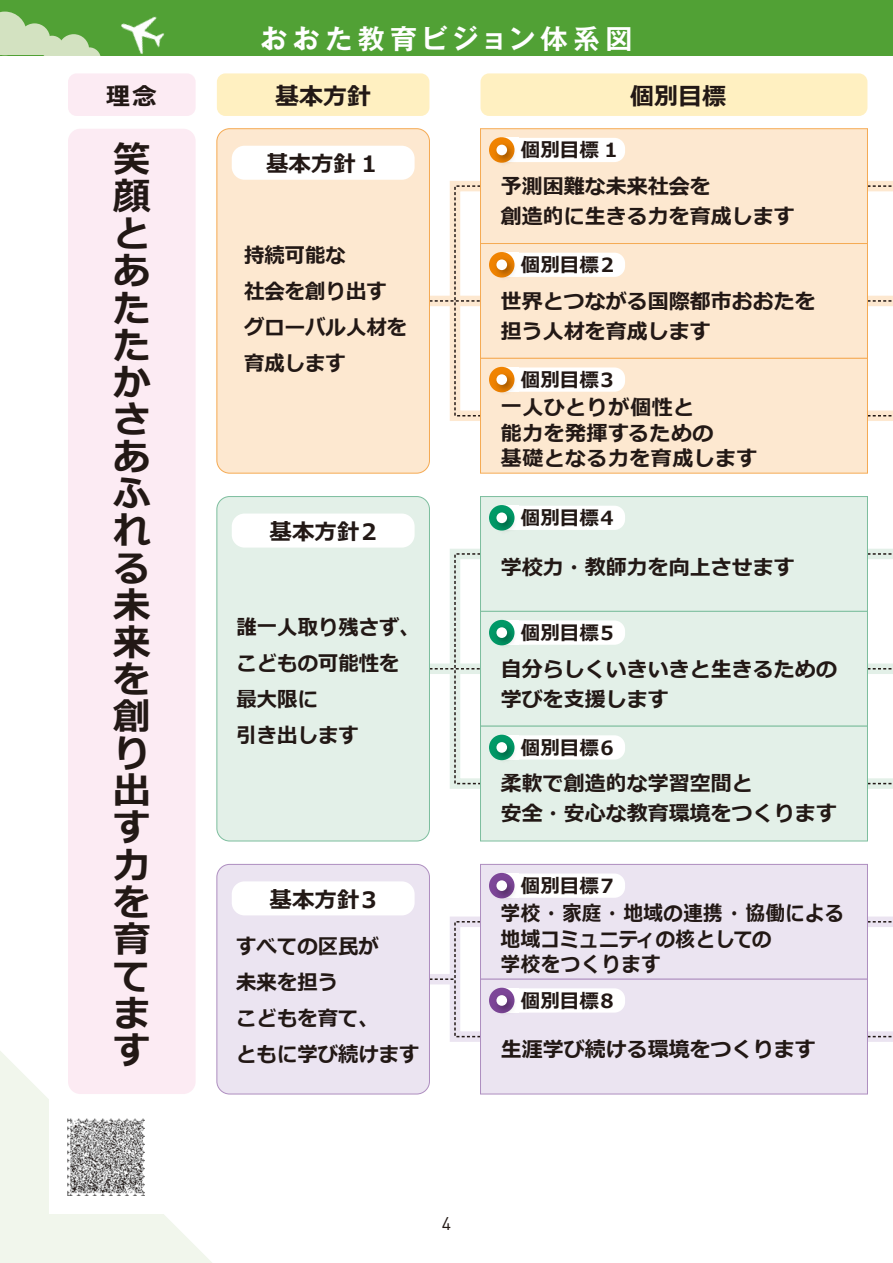
<style>
.page{position:relative;width:893px;height:1263px;background:#fff}
.page>*{position:absolute;margin:0;border:0;box-sizing:border-box;transform-origin:0 0}
.t1{font:700 48px "Meiryo";letter-spacing:.02em;color:#fff}
.t2{font:700 37.2px/37.2px "Meiryo";color:#221815}
.t3{font:700 27px "Gothic MB101 Pro De";letter-spacing:.2em;color:#fff}
.t4{font:700 24px "Meiryo";color:#221815}
.t5{font:700 22.5px "Meiryo";color:#221815}
.t6{font:700 21px/36px "Meiryo";color:#221815}
.t7{font:700 21px/25.5px "Meiryo";letter-spacing:.02em;color:#221815;scale:.92 1}
.t8{font:700 21px/25.5px "Meiryo";letter-spacing:.02em;color:#221815}
.t9{font:700 19.5px "Meiryo";color:#221815}
.t10{font:18px "DIN";color:#221815}
</style>
<div class="page">
<div style="left:450px;top:916px;width:36px;height:126px;border:10px solid #ebe4f1"></div>
<div style="left:429px;top:974px;width:26px;height:10px;background:#ebe4f1"></div>
<div style="left:450px;top:549px;width:36px;height:240px;border:10px solid #e3f0e8"></div>
<div style="left:429px;top:663px;width:51px;height:11px;background:#e3f0e8"></div>
<div style="left:450px;top:181px;width:36px;height:240px;border:10px solid #fde8d0"></div>
<div style="left:429px;top:296px;width:51px;height:10px;background:#fde8d0"></div>
<div style="left:867px;top:916px;width:26px;height:11px;background:#ebe4f1"></div>
<svg style="left:868px;top:1031px;width:25px;height:11px"></svg>
<div style="left:867px;top:181px;width:26px;height:10px;background:#fde8d0"></div>
<div style="left:867px;top:410px;width:26px;height:11px;background:#fde8d0"></div>
<div style="left:867px;top:296px;width:26px;height:10px;background:#fde8d0"></div>
<div style="left:867px;top:549px;width:26px;height:10px;background:#e3f0e8"></div>
<svg style="left:868px;top:778px;width:25px;height:11px"></svg>
<div style="left:867px;top:663px;width:26px;height:11px;background:#e3f0e8"></div>
<div style="left:454px;top:921px;width:27px;height:116px;border:2px dashed #221815"></div>
<svg style="left:430px;top:978px;width:25px;height:2px"></svg>
<div style="left:454px;top:553px;width:27px;height:231px;border:2px dashed #221815"></div>
<svg style="left:430px;top:668px;width:50px;height:1px"></svg>
<div style="left:454px;top:185px;width:27px;height:231px;border:2px dashed #221815"></div>
<svg style="left:430px;top:300px;width:50px;height:2px"></svg>
<svg style="left:868px;top:921px;width:24px;height:1px"></svg>
<svg style="left:868px;top:1036px;width:25px;height:1px"></svg>
<svg style="left:868px;top:185px;width:24px;height:2px"></svg>
<svg style="left:868px;top:415px;width:24px;height:1px"></svg>
<svg style="left:868px;top:300px;width:24px;height:2px"></svg>
<svg style="left:868px;top:553px;width:24px;height:2px"></svg>
<svg style="left:868px;top:783px;width:25px;height:1px"></svg>
<svg style="left:868px;top:668px;width:24px;height:1px"></svg>
<div style="left:480px;top:129px;width:387px;height:114px;background:#fde8d0"></div>
<div style="left:480px;top:128px;width:388px;height:116px;border:1px solid #f5aa53"></div>
<div style="left:480px;top:243px;width:387px;height:115px;background:#fde8d0"></div>
<div style="left:480px;top:243px;width:388px;height:116px;border:1px solid #f5aa53"></div>
<div style="left:480px;top:358px;width:387px;height:115px;background:#fde8d0"></div>
<div style="left:480px;top:358px;width:388px;height:115px;border:1px solid #f5aa53"></div>
<div style="left:68px;top:73px;width:128px;height:43px;background:#fcebf3;border-radius:9px"></div>
<div style="left:217px;top:73px;width:212px;height:43px;background:#fff0c1;border-radius:9px"></div>
<div style="left:480px;top:73px;width:387px;height:43px;background:#fff0c1;border-radius:9px"></div>
<div style="left:68px;top:129px;width:128px;height:965px;background:#fcebf3;border-radius:12px"></div>
<div style="left:217px;top:129px;width:212px;height:344px;background:#fde8d0;border-radius:13px"></div>
<div style="left:217px;top:128px;width:213px;height:345px;border:1px solid #f5aa53;border-radius:13px"></div>
<div style="left:480px;top:496px;width:387px;height:115px;background:#e3f0e8"></div>
<div style="left:480px;top:496px;width:388px;height:116px;border:1px solid #7dbe9e"></div>
<div style="left:480px;top:611px;width:387px;height:115px;background:#e3f0e8"></div>
<div style="left:480px;top:611px;width:388px;height:115px;border:1px solid #7dbe9e"></div>
<div style="left:480px;top:726px;width:387px;height:115px;background:#e3f0e8"></div>
<div style="left:480px;top:726px;width:388px;height:115px;border:1px solid #7dbe9e"></div>
<div style="left:480px;top:864px;width:387px;height:115px;background:#ebe4f1"></div>
<div style="left:480px;top:864px;width:388px;height:115px;border:1px solid #ae8ec0"></div>
<div style="left:480px;top:979px;width:387px;height:115px;background:#ebe4f1"></div>
<div style="left:480px;top:979px;width:388px;height:115px;border:1px solid #ae8ec0"></div>
<div style="left:217px;top:864px;width:212px;height:230px;background:#ebe4f1;border-radius:13px"></div>
<div style="left:217px;top:864px;width:213px;height:230px;border:1px solid #ae8ec0;border-radius:13px"></div>
<div style="left:217px;top:496px;width:212px;height:345px;background:#e3f0e8;border-radius:13px"></div>
<div style="left:217px;top:496px;width:213px;height:345px;border:1px solid #7dbe9e;border-radius:13px"></div>
<div style="left:232px;top:146px;width:183px;height:34px;background:#fff;border-radius:13px"></div>
<div style="left:232px;top:513px;width:183px;height:35px;background:#fff;border-radius:13px"></div>
<div style="left:232px;top:881px;width:183px;height:34px;background:#fff;border-radius:13px"></div>
<div style="left:502px;top:138px;width:123px;height:24px;background:#fff;border-radius:11px"></div>
<img style="left:489px;top:138px;width:26px;height:25px">
<div style="left:496px;top:145px;width:11px;height:10px;background:#fff;border-radius:50%"></div>
<div style="left:502px;top:253px;width:123px;height:24px;background:#fff;border-radius:11px"></div>
<img style="left:489px;top:253px;width:26px;height:25px">
<div style="left:496px;top:259px;width:11px;height:11px;background:#fff;border-radius:50%"></div>
<div style="left:502px;top:367px;width:123px;height:25px;background:#fff;border-radius:11px"></div>
<img style="left:489px;top:367px;width:32px;height:26px">
<div style="left:496px;top:374px;width:11px;height:11px;background:#fff;border-radius:50%"></div>
<div style="left:502px;top:506px;width:123px;height:24px;background:#fff;border-radius:11px"></div>
<img style="left:489px;top:505px;width:30px;height:26px">
<div style="left:496px;top:512px;width:11px;height:11px;background:#fff;border-radius:50%"></div>
<div style="left:502px;top:620px;width:123px;height:25px;background:#fff;border-radius:11px"></div>
<img style="left:489px;top:620px;width:32px;height:26px">
<div style="left:496px;top:627px;width:11px;height:11px;background:#fff;border-radius:50%"></div>
<div style="left:502px;top:735px;width:123px;height:24px;background:#fff;border-radius:11px"></div>
<img style="left:489px;top:735px;width:32px;height:26px">
<div style="left:496px;top:742px;width:11px;height:11px;background:#fff;border-radius:50%"></div>
<div style="left:502px;top:873px;width:123px;height:25px;background:#fff;border-radius:11px"></div>
<img style="left:489px;top:873px;width:32px;height:26px">
<div style="left:496px;top:880px;width:11px;height:11px;background:#fff;border-radius:50%"></div>
<div style="left:502px;top:988px;width:123px;height:24px;background:#fff;border-radius:11px"></div>
<img style="left:489px;top:988px;width:32px;height:26px">
<div style="left:496px;top:995px;width:11px;height:11px;background:#fff;border-radius:50%"></div>
<div style="left:0;top:0;width:893px;height:55px;background:#51a135"></div>
<svg style="left:0;top:12px;width:26px;height:32px"></svg>
<div style="left:19px;top:23px;width:31px;height:31px;background:#d3e2c1;border-radius:50%"></div>
<svg style="left:49px;top:34px;width:51px;height:21px"></svg>
<div style="left:0;top:44px;width:85px;height:11px;background:#d3e2c1"></div>
<img style="left:104px;top:16px;width:80px;height:40px">
<svg style="left:0;top:1037px;width:225px;height:226px"></svg>
<div style="left:49px;top:1099px;width:115px;height:115px;background:#fff"></div>
<img style="left:68px;top:1118px;width:77px;height:77px">
<h1 class="t1" style="left:91px;top:-12px;width:622px">おおた教育ビジョン 体系図</h1>
<p class="t3" style="left:261px;top:17px;width:373px">おおた教育ビジョン体系図</p>
<p class="t4" style="left:106px;top:82px;width:52px">理念</p>
<p class="t4" style="left:275px;top:82px;width:97px">基本方針</p>
<p class="t4" style="left:630px;top:82px;width:97px">個別目標</p>
<h2 class="t2" style="left:113px;top:142px;width:39px">笑顔とあたたかさあふれる未来を創り出す力を育てます</h2>
<p class="t9" style="left:521px;top:139px;width:101px">個別目標１</p>
<p class="t5" style="left:266px;top:151px;width:116px">基本方針１</p>
<p class="t6" style="left:501px;top:172px;width:295px;line-height:30px">予測困難な未来社会を<br>創造的に生きる力を育成します</p>
<p class="t6" style="left:244px;top:237px;width:164px">持続可能な<br>社会を創り出すグローバル人材を育成します</p>
<p class="t9" style="left:521px;top:254px;width:95px">個別目標2</p>
<p class="t6" style="left:501px;top:287px;width:316px;line-height:30px">世界とつながる国際都市おおたを担う人材を育成します</p>
<p class="t9" style="left:521px;top:369px;width:94px">個別目標3</p>
<p class="t8" style="left:501px;top:395px;width:258px">一人ひとりが個性と<br>能力を発揮するための<br>基礎となる力を育成します</p>
<p class="t9" style="left:521px;top:507px;width:94px">個別目標4</p>
<p class="t5" style="left:270px;top:519px;width:109px">基本方針2</p>
<p class="t6" style="left:501px;top:549px;width:295px">学校力・教師力を向上させます</p>
<p class="t6" style="left:237px;top:609px;width:185px">誰一人取り残さず、こどもの可能性を最大限に<br>引き出します</p>
<p class="t9" style="left:521px;top:622px;width:94px">個別目標5</p>
<p class="t6" style="left:501px;top:654px;width:337px;line-height:30px">自分らしくいきいきと生きるための学びを支援します</p>
<p class="t9" style="left:521px;top:737px;width:94px">個別目標6</p>
<p class="t6" style="left:501px;top:769px;width:337px;line-height:30px">柔軟で創造的な学習空間と<br>安全・安心な教育環境をつくります</p>
<p class="t9" style="left:521px;top:875px;width:94px">個別目標7</p>
<p class="t5" style="left:270px;top:887px;width:109px">基本方針3</p>
<p class="t7" style="left:501px;top:901px;width:374px">学校・家庭・地域の連携・協働による地域コミュニティの核としての<br>学校をつくります　</p>
<p class="t6" style="left:236px;top:928px;width:185px">すべての区民が<br>未来を担う<br>こどもを育て、<br>ともに学び続けます</p>
<p class="t9" style="left:521px;top:990px;width:94px">個別目標8</p>
<p class="t6" style="left:501px;top:1032px;width:316px">生涯学び続ける環境をつくります</p>
<p class="t10" style="left:442px;top:1212px;width:11px">4</p>
</div>
